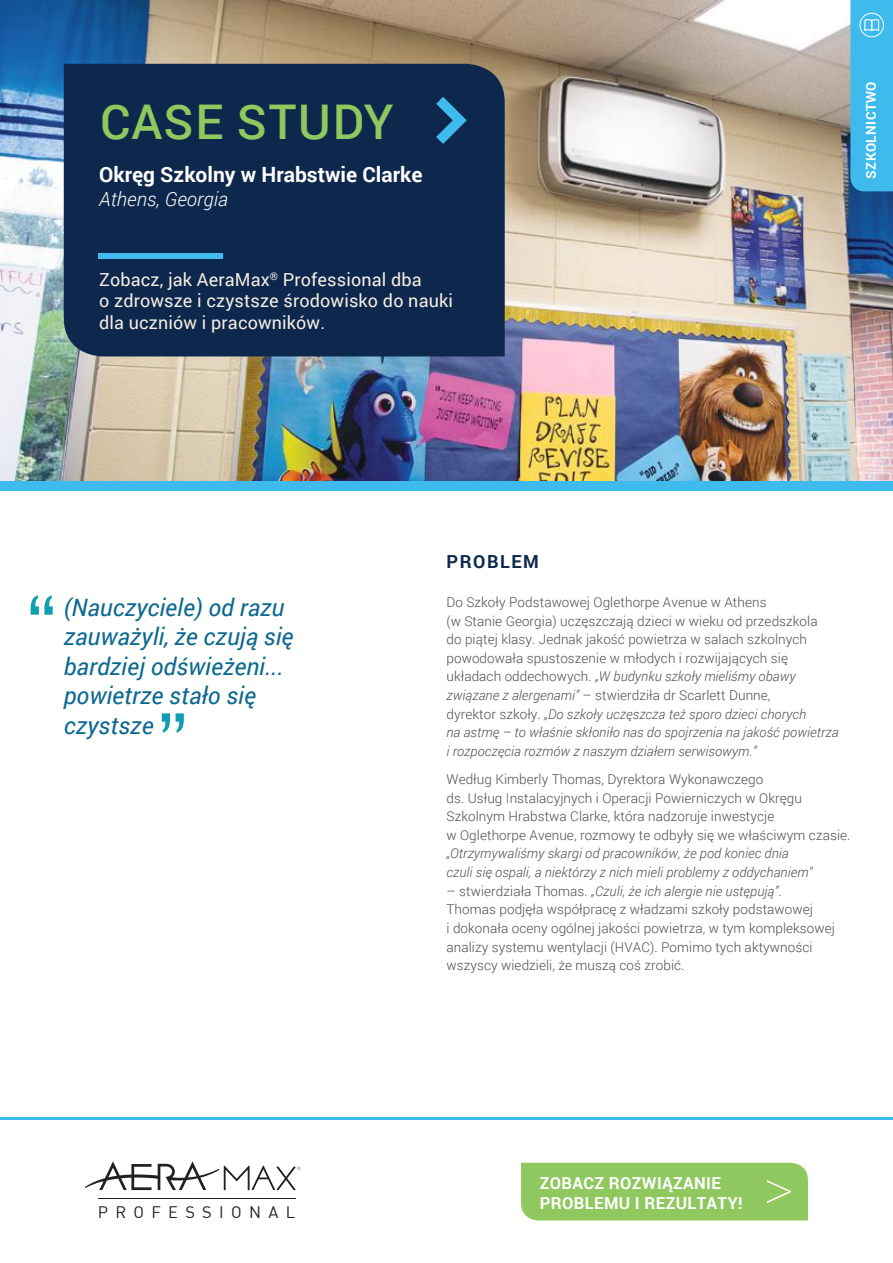
<style>
.page{position:relative;width:893px;height:1263px;background:#fff}
.page>*{position:absolute;margin:0;border:0;box-sizing:border-box;transform-origin:0 0}
.t1{font:500 47.85px "Roboto";letter-spacing:.035em;color:#8ec85e}
.t2{font:italic 24px/29.5px "Roboto";color:#0d6990}
.t3{font:700 21px "Roboto";color:#fff}
.t4{font:italic 300 19.5px "Roboto";letter-spacing:.005em;color:#fff}
.t5{font:18px "Roboto";letter-spacing:.01em;color:#f7eee5}
.t6{font:700 18px "Roboto";letter-spacing:.085em;color:#0d284c}
.t7{font:700 16.5px "Roboto";letter-spacing:.02em;color:#fff}
.t8{font:16.35px "DIN";letter-spacing:.45em;color:#241f1f}
.t9{font:300 13.5px/18.6px "Roboto";letter-spacing:.005em;color:#4f4c4d}
.t10{font:italic 300 13.5px/18.6px "Roboto";letter-spacing:.005em;color:#4f4c4d}
.t11{font:700 13.5px "Roboto";letter-spacing:.03em;color:#fff}
.s1{font-style:italic}
</style>
<div class="page">
<div style="left:521px;top:1163px;width:287px;height:57px;background:#8ec85e"></div>
<hr style="left:98px;top:1198px;width:198px;height:1px;background:#241f1f">
<svg style="left:85px;top:1161px;width:216px;height:29px"></svg>
<hr style="left:0;top:1118px;width:893px;height:2px;background:#3ebbec">
<div style="left:0;top:480px;width:893px;height:11px;background:#3ebbec"></div>
<img style="left:0;top:0;width:893px;height:480px">
<div style="left:64px;top:64px;width:441px;height:292px;background:#0d284c"></div>
<div style="left:98px;top:253px;width:125px;height:6px;background:#3ebbec"></div>
<svg style="left:436px;top:97px;width:31px;height:47px"></svg>
<div style="left:850px;top:0;width:43px;height:191px;background:#3ebbec"></div>
<svg style="left:162px;top:713px;width:22px;height:20px"></svg>
<svg style="left:31px;top:595px;width:22px;height:20px"></svg>
<h1 class="t1" style="left:100px;top:88px;width:295px">CASE STUDY</h1>
<h3 class="t3" style="left:99px;top:160px;width:325px">Okręg Szkolny w Hrabstwie Clarke</h3>
<h3 class="t4" style="left:99px;top:185px;width:130px">Athens, Georgia</h3>
<h3 class="t5" style="left:99px;top:267px;width:324px">Zobacz, jak AeraMax<sup>®</sup> Professional dba</h3>
<h3 class="t5" style="left:99px;top:288px;width:355px">o zdrowsze i czystsze środowisko do nauki</h3>
<h3 class="t5" style="left:99px;top:310px;width:228px">dla uczniów i pracowników.</h3>
<p class="t11" style="left:861px;top:179px;width:98px;rotate:-90deg">SZKOLNICTWO</p>
<h2 class="t2" style="left:64px;top:592px;width:231px">(Nauczyciele) od razu zauważyli, że czują się bardziej odświeżeni... powietrze stało się czystsze</h2>
<p class="t8" style="left:98px;top:1202px;width:199px">PROFESSIONAL</p>
<h3 class="t6" style="left:446px;top:549px;width:94px">PROBLEM</h3>
<p class="t9" style="left:446px;top:592px;width:394px">Do Szkoły Podstawowej Oglethorpe Avenue w Athens<br>(w Stanie Georgia) uczęszczają dzieci w wieku od przedszkola<br>do piątej klasy. Jednak jakość powietrza w salach szkolnych powodowała spustoszenie w młodych i rozwijających się układach oddechowych. <span class="s1">„W budynku szkoły mieliśmy obawy związane z alergenami”</span> – stwierdziła dr Scarlett Dunne,<br>dyrektor szkoły. <span class="s1">„Do szkoły uczęszcza też sporo dzieci chorych<br>na astmę – to właśnie skłoniło nas do spojrzenia na jakość powietrza i rozpoczęcia rozmów z naszym działem serwisowym.”</span></p>
<p class="t9" style="left:446px;top:769px;width:405px">Według Kimberly Thomas, Dyrektora Wykonawczego<br>ds. Usług Instalacyjnych i Operacji Powierniczych w Okręgu Szkolnym Hrabstwa Clarke, która nadzoruje inwestycje<br>w Oglethorpe Avenue, rozmowy te odbyły się we właściwym czasie.</p>
<p class="t10" style="left:446px;top:844px;width:367px">„Otrzymywaliśmy skargi od pracowników, że pod koniec dnia czuli się ospali, a niektórzy z nich mieli problemy z oddychaniem"</p>
<p class="t9" style="left:446px;top:881px;width:390px">– stwierdziała Thomas. <span class="s1">„Czuli, że ich alergie nie ustępują”</span>.<br>Thomas podjęła współpracę z władzami szkoły podstawowej<br>i dokonała oceny ogólnej jakości powietrza, w tym kompleksowej analizy systemu wentylacji (HVAC). Pomimo tych aktywności wszyscy wiedzieli, że muszą coś zrobić.</p>
<p class="t7" style="left:540px;top:1171px;width:183px">ZOBACZ ROZWIĄZANIE</p>
<p class="t7" style="left:540px;top:1191px;width:204px">PROBLEMU I REZULTATY!</p>
</div>
